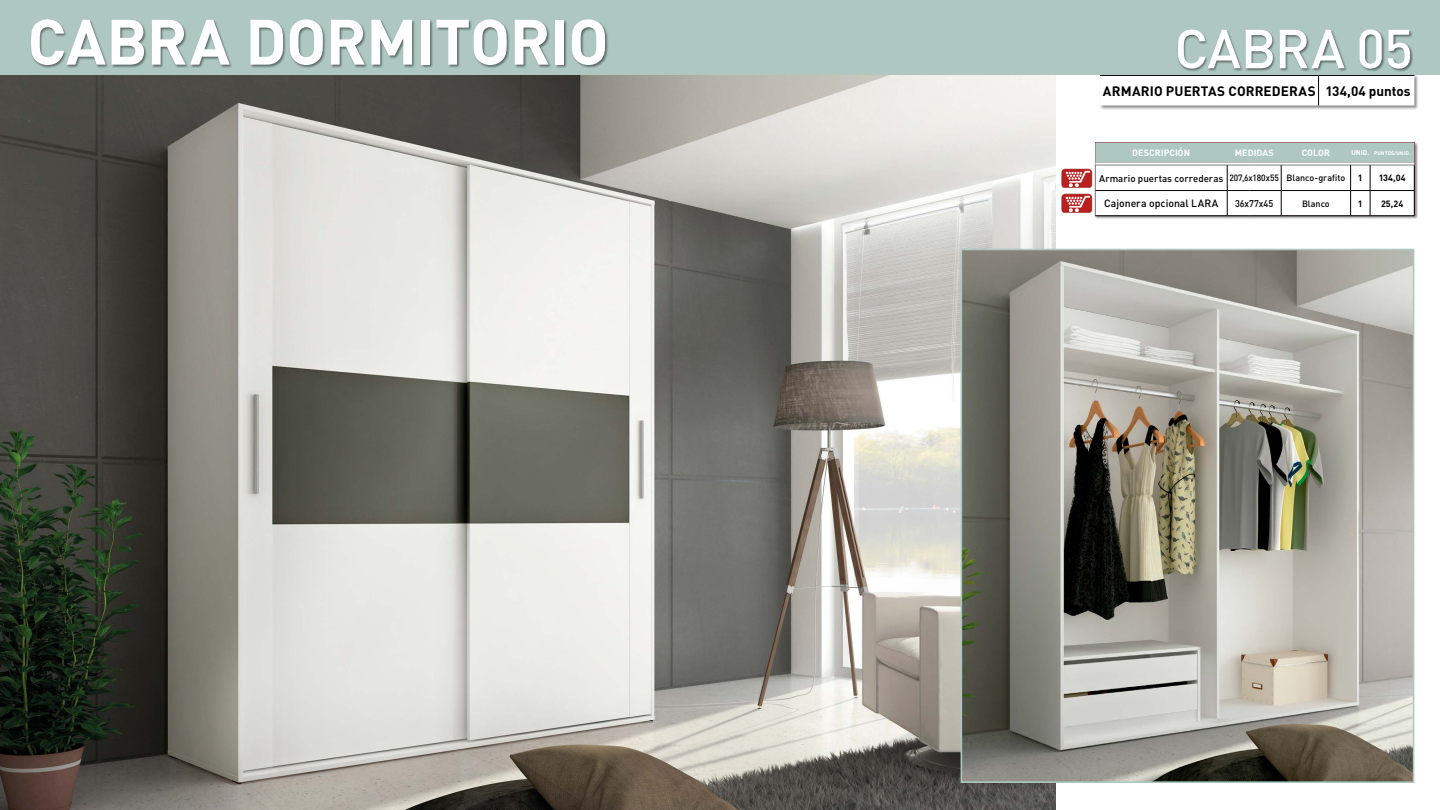
<style>
.page{position:relative;width:1440px;height:810px;background:#fff}
.page>*{position:absolute;margin:0;border:0;box-sizing:border-box;transform-origin:0 0}
.t1{font:700 63px "DIN Pro";letter-spacing:-.01em;color:#fff}
.t2{font:500 54px "DIN Pro";letter-spacing:-.015em;color:#fff}
.t3{font:700 13.5px "DIN Pro";letter-spacing:.01em;color:#000}
.t4{font:500 10.5px "DIN Pro";letter-spacing:-.005em;color:#000}
.t5{font:500 9.75px "DIN Pro";color:#000;scale:.94 1}
.t6{font:500 9px "DIN Pro";letter-spacing:-.005em;color:#000;scale:.94 1}
.t7{font:700 9px "DIN Pro";letter-spacing:.01em;color:#fff}
.t8{font:700 9px "DIN Pro";letter-spacing:.015em;color:#000}
.t9{font:500 9px "DIN Pro";letter-spacing:-.005em;color:#000}
.t10{font:700 5.25px "DIN Pro";letter-spacing:.01em;color:#fff}
.s1{font-size:6.75px}
.s2{font-size:9.75px}
</style>
<div class="page">
<img style="left:0;top:75px;width:1055px;height:735px">
<img style="left:964px;top:252px;width:447px;height:528px">
<div style="left:961px;top:249px;width:453px;height:534px;border:2px solid #aec8c1"></div>
<div style="left:1099px;top:74px;width:320px;height:36px;background:#000;opacity:.47"></div>
<svg style="left:1100px;top:76px;width:314px;height:30px"></svg>
<hr style="left:1318px;top:76px;width:1px;height:30px;background:#000">
<hr style="left:1100px;top:75px;width:219px;height:1px;background:#000">
<hr style="left:1319px;top:75px;width:95px;height:1px;background:#000">
<div style="left:0;top:0;width:1440px;height:75px;background:#aec8c1"></div>
<div style="left:1177px;top:29px;width:237px;height:43px;background:#000;opacity:.47"></div>
<div style="left:30px;top:19px;width:579px;height:50px;background:#000;opacity:.47"></div>
<div style="left:1094px;top:142px;width:324px;height:78px;background:#000;opacity:.47"></div>
<svg style="left:1095px;top:142px;width:320px;height:75px"></svg>
<hr style="left:1370px;top:216px;width:44px;height:1px;background:#000">
<img style="left:1061px;top:194px;width:32px;height:18px">
<img style="left:1061px;top:168px;width:32px;height:19px">
<h1 class="t1" style="left:27px;top:-1px;width:583px">CABRA DORMITORIO</h1>
<h2 class="t2" style="left:1174px;top:12px;width:240px">CABRA 05</h2>
<h3 class="t3" style="left:1103px;top:82px;width:309px">ARMARIO PUERTAS CORREDERAS 134,04 puntos</h3>
<p class="t7" style="left:1132px;top:147px;width:59px">DESCRIPCIÓN</p>
<p class="t7" style="left:1235px;top:147px;width:40px">MEDIDAS</p>
<p class="t7" style="left:1302px;top:147px;width:30px">COLOR</p>
<p class="t10" style="left:1351px;top:149px;width:60px"><span class="s1">UNID.</span> PUNTOS/UNID.</p>
<p class="t6" style="left:1099px;top:172px;width:263px"><span class="s2">Armario puertas correderas</span> 207,6x180x55 Blanco-grafito</p>
<p class="t8" style="left:1358px;top:172px;width:6px">1</p>
<p class="t8" style="left:1379px;top:172px;width:28px">134,04</p>
<p class="t4" style="left:1104px;top:196px;width:116px">Cajonera opcional LARA</p>
<p class="t5" style="left:1235px;top:197px;width:42px">36x77x45</p>
<p class="t9" style="left:1302px;top:197px;width:29px">Blanco</p>
<p class="t8" style="left:1358px;top:197px;width:6px">1</p>
<p class="t8" style="left:1381px;top:197px;width:24px">25,24</p>
</div>
